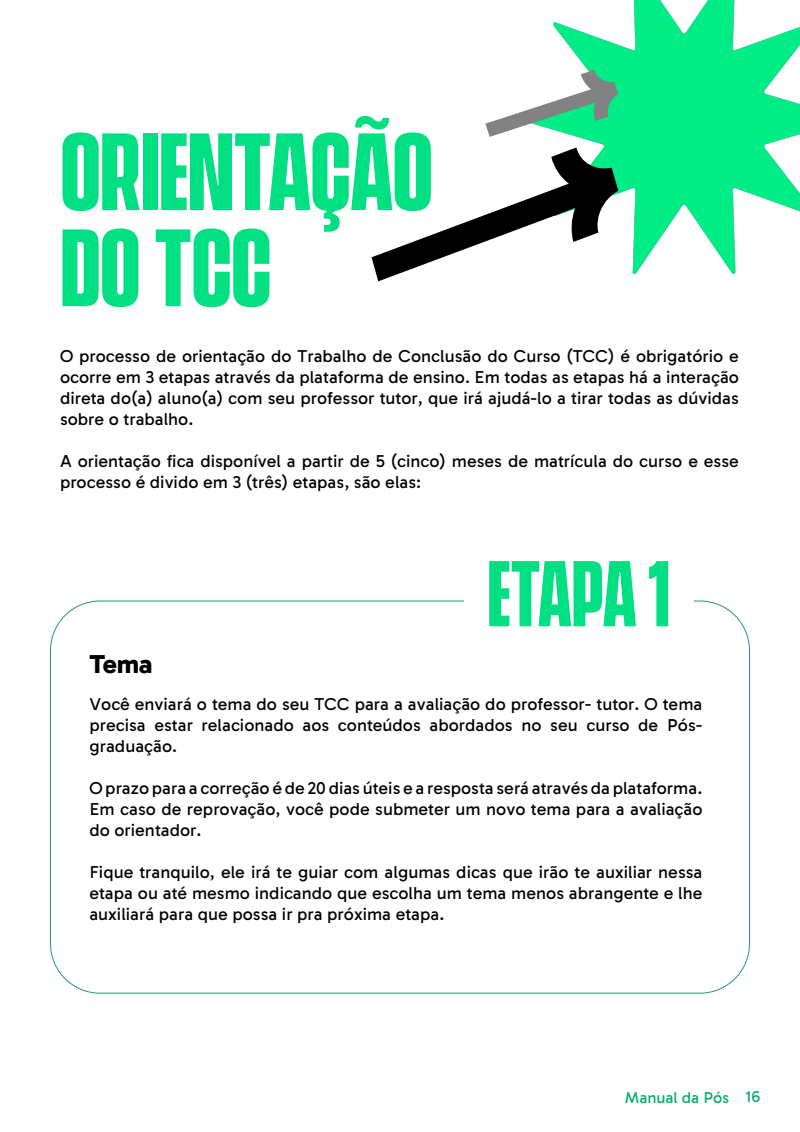
<style>
.page{position:relative;width:800px;height:1132px;background:#fff}
.page>*{position:absolute;margin:0;border:0;box-sizing:border-box;transform-origin:0 0}
.Título_1{font:700 100px/96px "Vanguard CF";letter-spacing:-.015em;color:#00e082}
.Título_1-2{font:700 85px "Vanguard CF";letter-spacing:-.02em;color:#00e082;scale:.93 1}
.t1{font:900 25px "Aprova Sans";color:#000}
.t2{font:17.5px/21px "Aprova Sans";color:#000;text-align:justify}
.t3{font:16px "Aprova Sans";color:#05ad69}
</style>
<div class="page">
<img style="left:553px;top:0;width:247px;height:274px">
<svg style="left:372px;top:147px;width:246px;height:134px"></svg>
<svg style="left:485px;top:70px;width:133px;height:67px"></svg>
<h1 class="Título_1" style="left:60px;top:125px;width:375px">ORIENTAÇÃO<br>DO TCC</h1>
<p class="t2" style="left:60px;top:345px;width:681px">O processo de orientação do Trabalho de Conclusão do Curso (TCC) é obrigatório e ocorre em 3 etapas através da plataforma de ensino. Em todas as etapas há a interação direta do(a) aluno(a) com seu professor tutor, que irá ajudá-lo a tirar todas as dúvidas sobre o trabalho.</p>
<p class="t2" style="left:60px;top:450px;width:680px">A orientação fica disponível a partir de 5 (cinco) meses de matrícula do curso e esse processo é divido em 3 (três) etapas, são elas:</p>
<p class="t1" style="left:89px;top:647px;width:65px">Tema</p>
<h1 class="Título_1-2" style="left:487px;top:542px;width:198px">ETAPA 1</h1>
<p class="t2" style="left:89px;top:693px;width:615px">Você enviará o tema do seu TCC para a avaliação do professor- tutor. O tema precisa estar relacionado aos conteúdos abordados no seu curso de Pós&shy;graduação.</p>
<p class="t2" style="left:89px;top:777px;width:615px">O prazo para a correção é de 20 dias úteis e a resposta será através da plataforma.<br>Em caso de reprovação, você pode submeter um novo tema para a avaliação do orientador.</p>
<p class="t2" style="left:89px;top:861px;width:615px">Fique tranquilo, ele irá te guiar com algumas dicas que irão te auxiliar nessa etapa ou até mesmo indicando que escolha um tema menos abrangente e lhe auxiliará para que possa ir pra próxima etapa.</p>
<p class="t3" style="left:625px;top:1087px;width:137px">Manual da Pós 16</p>
</div>
